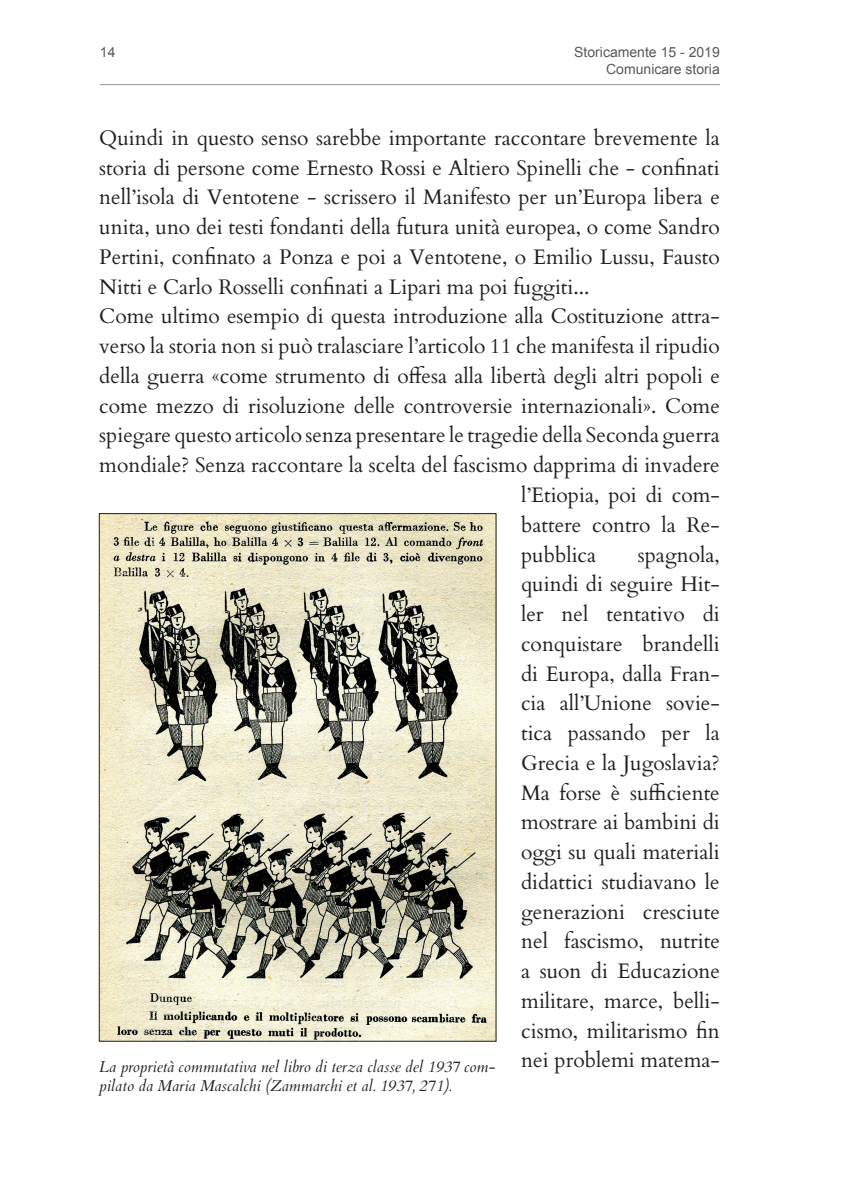
<style>
.page{position:relative;width:844px;height:1191px;background:#fff}
.page>*{position:absolute;margin:0;border:0;box-sizing:border-box;transform-origin:0 0}
.Testo_articoli{font:21px/29.8px "Cardo";color:#231f20;text-align:justify}
.Dida{font:italic 15.75px "Cardo";color:#231f20}
.t1{font:14px/16.8px "Arial";color:#57585a;text-align:right}
</style>
<div class="page">
<hr style="left:100px;top:84px;width:619px;height:1px;background:#939598">
<img style="left:101px;top:515px;width:393px;height:524px">
<p class="t1" style="left:100px;top:44px;width:17px">14</p>
<p class="t1" style="left:574px;top:44px;width:147px">Storicamente 15 - 2019<br>Comunicare storia</p>
<p class="Testo_articoli" style="left:99px;top:122px;width:622px">Quindi in questo senso sarebbe importante raccontare brevemente la storia di persone come Ernesto Rossi e Altiero Spinelli che - confinati nell’isola di Ventotene - scrissero il Manifesto per un’Europa libera e unita, uno dei testi fondanti della futura unità europea, o come Sandro Pertini, confinato a Ponza e poi a Ventotene, o Emilio Lussu, Fausto Nitti e Carlo Rosselli confinati a Lipari ma poi fuggiti...</p>
<p class="Testo_articoli" style="left:99px;top:300px;width:622px">Come ultimo esempio di questa introduzione alla Costituzione attra-</p>
<p class="Testo_articoli" style="left:99px;top:330px;width:622px">verso la storia non si può tralasciare l’articolo 11 che manifesta il ripudio</p>
<p class="Testo_articoli" style="left:99px;top:360px;width:622px">della guerra «come strumento di offesa alla libertà degli altri popoli e</p>
<p class="Testo_articoli" style="left:99px;top:390px;width:622px">come mezzo di risoluzione delle controversie internazionali». Come</p>
<p class="Testo_articoli" style="left:99px;top:419px;width:622px">spiegare questo articolo senza presentare le tragedie della Seconda guerra</p>
<p class="Testo_articoli" style="left:99px;top:449px;width:622px">mondiale? Senza raccontare la scelta del fascismo dapprima di invadere</p>
<p class="Testo_articoli" style="left:521px;top:479px;width:200px">l’Etiopia, poi di com-</p>
<p class="Testo_articoli" style="left:521px;top:509px;width:200px">battere contro la Re-</p>
<p class="Testo_articoli" style="left:521px;top:538px;width:77px">pubblica</p>
<p class="Testo_articoli" style="left:521px;top:538px;width:200px;text-indent:117px">spagnola, quindi di seguire Hit&shy;ler nel tentativo di conquistare brandelli di Europa, dalla Fran&shy;cia all’Unione sovie&shy;tica passando per la Grecia e la Jugoslavia?<br>Ma forse è sufficiente mostrare ai bambini di oggi su quali materiali didattici studiavano le generazioni cresciute nel fascismo, nutrite a suon di Educazione militare, marce, belli&shy;cismo, militarismo fin</p>
<p class="Dida" style="left:99px;top:1057px;width:397px">La proprietà commutativa nel libro di terza classe del 1937 com-</p>
<p class="Testo_articoli" style="left:521px;top:1044px;width:200px">nei problemi matema-</p>
<p class="Dida" style="left:99px;top:1076px;width:354px">pilato da Maria Mascalchi (Zammarchi et al. 1937, 271).</p>
</div>
